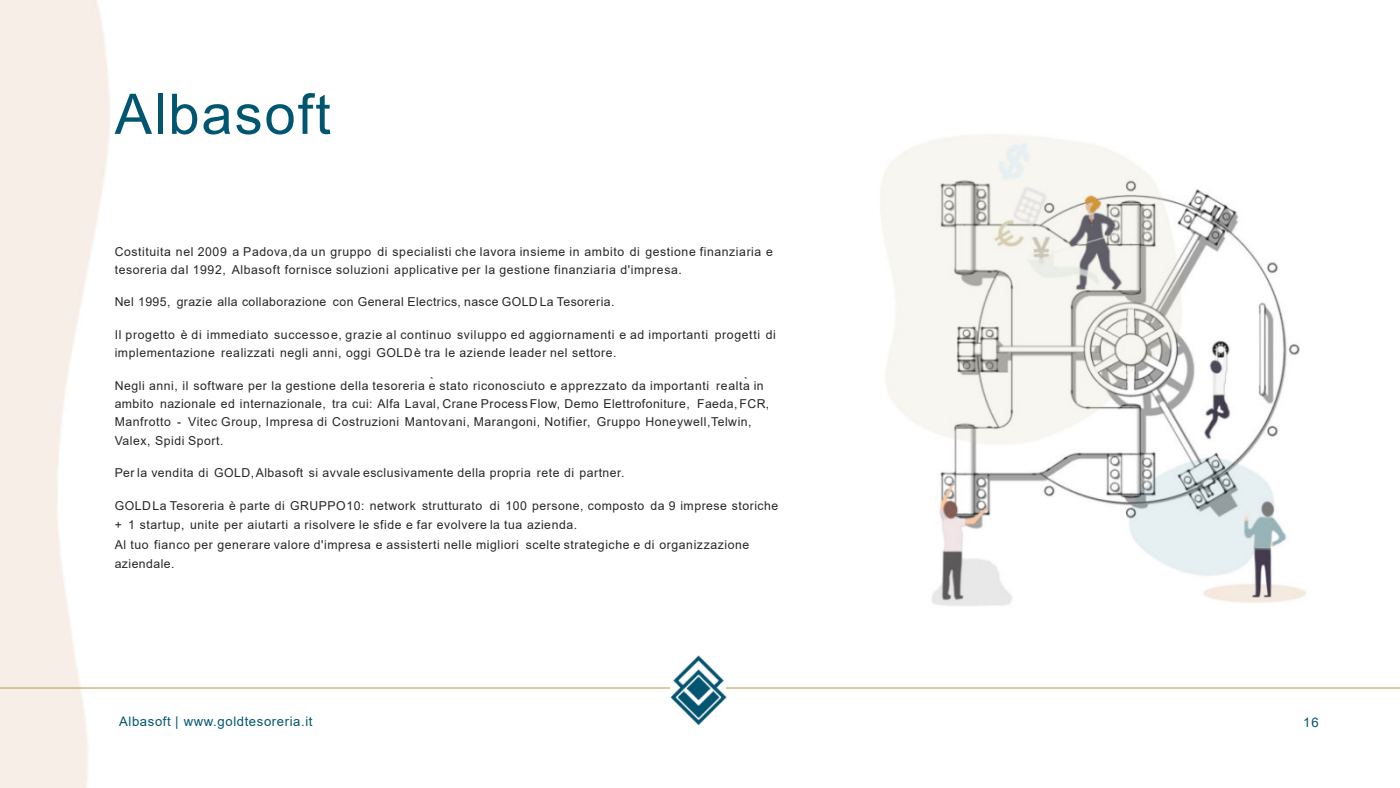
<style>
.page{position:relative;width:1400px;height:788px;background:#fff}
.page>*{position:absolute;margin:0;border:0;box-sizing:border-box;transform-origin:0 0}
.t1{font:56px "Arial";letter-spacing:.035em;color:#005670}
.t2{font:13.12px "Arial";letter-spacing:.045em;color:#005670}
.t3{font:12.25px/18.4px "Arial";letter-spacing:.045em;color:#262626}
</style>
<div class="page">
<hr style="left:0;top:687px;width:1400px;height:1px;background:#c8ae71">
<img style="left:671px;top:655px;width:58px;height:70px">
<img style="left:880px;top:134px;width:426px;height:472px">
<h1 class="t1" style="left:115px;top:93px;width:218px">Albasoft</h1>
<p class="t3" style="left:115px;top:243px;width:660px">Costituita nel 2009 a Padova, da un gruppo di specialisti che lavora insieme in ambito di gestione finanziaria e tesoreria dal 1992, Albasoft fornisce soluzioni applicative per la gestione finanziaria d'impresa.</p>
<p class="t3" style="left:115px;top:294px;width:501px">Nel 1995, grazie alla collaborazione con General Electrics, nasce GOLD La Tesoreria.</p>
<p class="t3" style="left:115px;top:326px;width:663px">Il progetto è di immediato successo e, grazie al continuo sviluppo ed aggiornamenti e ad importanti progetti di implementazione realizzati negli anni, oggi GOLD è tra le aziende leader nel settore.</p>
<p class="t3" style="left:115px;top:377px;width:656px">Negli anni, il software per la gestione della tesoreria è stato riconosciuto e apprezzato da importanti realtà in ambito nazionale ed internazionale, tra cui: Alfa Laval, Crane Process Flow, Demo Elettrofoniture, Faeda, FCR, Manfrotto - Vitec Group, Impresa di Costruzioni Mantovani, Marangoni, Notifier, Gruppo Honeywell,Telwin, Valex, Spidi Sport.</p>
<p class="t3" style="left:115px;top:465px;width:511px">Per la vendita di GOLD, Albasoft si avvale esclusivamente della propria rete di partner.</p>
<p class="t3" style="left:115px;top:496px;width:665px;line-height:19.4px">GOLD La Tesoreria è parte di GRUPPO 10: network strutturato di 100 persone, composto da 9 imprese storiche + 1 startup, unite per aiutarti a risolvere le sfide e far evolvere la tua azienda.<br>Al tuo fianco per generare valore d'impresa e assisterti nelle migliori scelte strategiche e di organizzazione aziendale.</p>
<p class="t2" style="left:119px;top:716px;width:195px">Albasoft | www.goldtesoreria.it</p>
<p class="t2" style="left:1303px;top:717px;width:17px">16</p>
</div>
